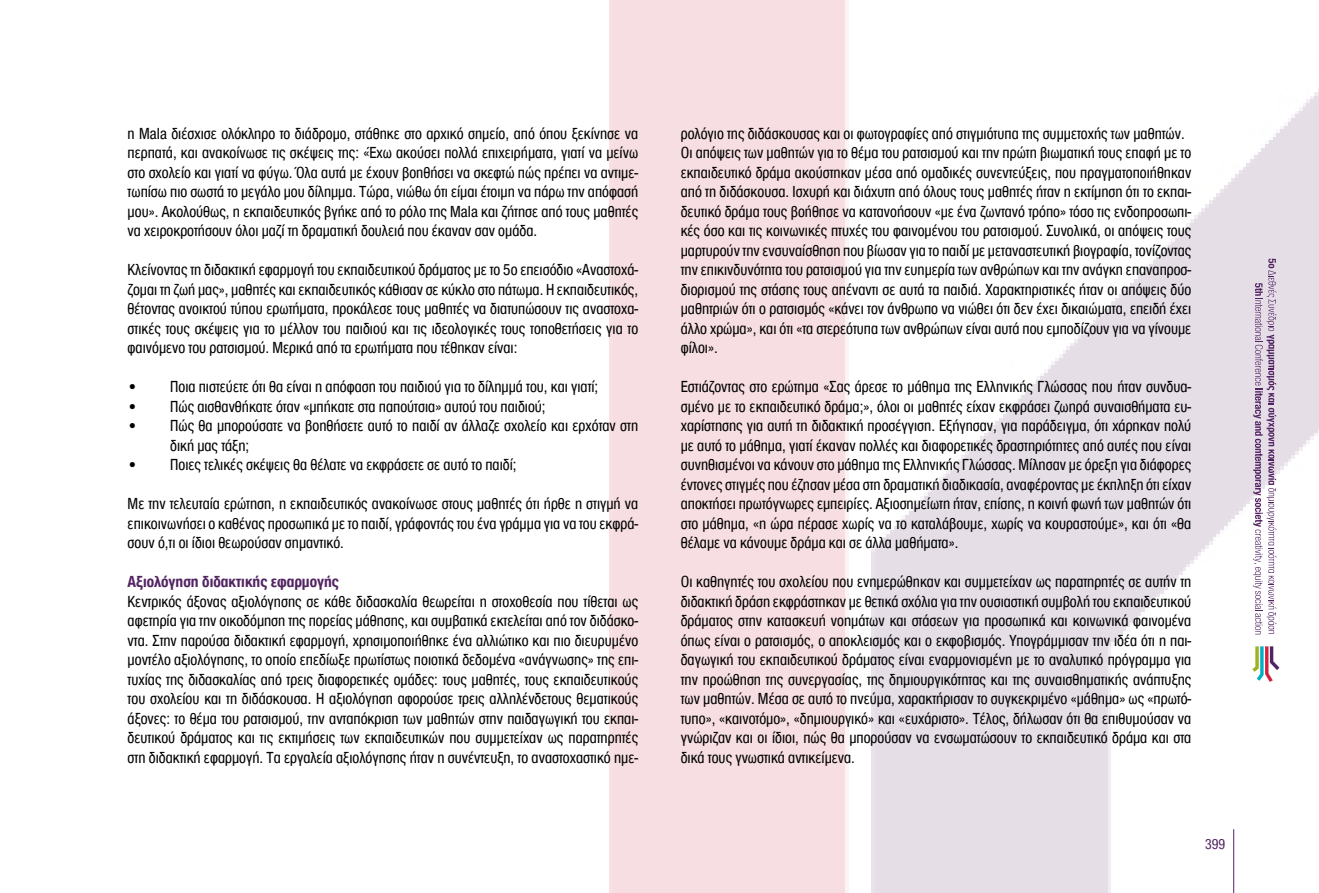
<style>
.page{position:relative;width:1319px;height:893px;background:#fff}
.page>*{position:absolute;margin:0;border:0;box-sizing:border-box;transform-origin:0 0}
.t1{font:16.5px/19.5px "CF Helvetica Cond";color:#000;text-align:justify}
.t2{font:700 16.5px "CF Helvetica Cond";color:#532463}
.t3{font:15px "CF Helvetica Cond";color:#532463}
</style>
<div class="page">
<hr style="left:1233px;top:829px;width:1px;height:64px;background:#532463">
<svg style="left:1252px;top:259px;width:24px;height:375px"></svg>
<svg style="left:1252px;top:646px;width:27px;height:36px"></svg>
<p class="t1" style="left:128px;top:123px;width:512px">η Mala διέσχισε ολόκληρο το διάδρομο, στάθηκε στο αρχικό σημείο, από όπου ξεκίνησε να περπατά, και ανακοίνωσε τις σκέψεις της: «Έχω ακούσει πολλά επιχειρήματα, γιατί να μείνω στο σχολείο και γιατί να φύγω. Όλα αυτά με έχουν βοηθήσει να σκεφτώ πώς πρέπει να αντιμε&shy;τωπίσω πιο σωστά το μεγάλο μου δίλημμα. Τώρα, νιώθω ότι είμαι έτοιμη να πάρω την απόφασή μου». Ακολούθως, η εκπαιδευτικός βγήκε από το ρόλο της Mala και ζήτησε από τους μαθητές να χειροκροτήσουν όλοι μαζί τη δραματική δουλειά που έκαναν σαν ομάδα.</p>
<p class="t1" style="left:128px;top:260px;width:512px">Κλείνοντας τη διδακτική εφαρμογή του εκπαιδευτικού δράματος με το 5ο επεισόδιο «Αναστοχά&shy;ζομαι τη ζωή μας», μαθητές και εκπαιδευτικός κάθισαν σε κύκλο στο πάτωμα. Η εκπαιδευτικός, θέτοντας ανοικτού τύπου ερωτήματα, προκάλεσε τους μαθητές να διατυπώσουν τις αναστοχα&shy;στικές τους σκέψεις για το μέλλον του παιδιού και τις ιδεολογικές τους τοποθετήσεις για το φαινόμενο του ρατσισμού. Μερικά από τα ερωτήματα που τέθηκαν είναι:</p>
<p class="t1" style="left:128px;top:377px;width:472px">• Ποια πιστεύετε ότι θα είναι η απόφαση του παιδιού για το δίλημμά του, και γιατί;</p>
<p class="t1" style="left:128px;top:396px;width:419px">• Πώς αισθανθήκατε όταν «μπήκατε στα παπούτσια» αυτού του παιδιού;</p>
<p class="t1" style="left:170px;top:416px;width:469px;text-indent:-43px">• Πώς θα μπορούσατε να βοηθήσετε αυτό το παιδί αν άλλαζε σχολείο και ερχόταν στη δική μας τάξη;</p>
<p class="t1" style="left:128px;top:455px;width:390px">• Ποιες τελικές σκέψεις θα θέλατε να εκφράσετε σε αυτό το παιδί;</p>
<p class="t1" style="left:128px;top:494px;width:512px">Με την τελευταία ερώτηση, η εκπαιδευτικός ανακοίνωσε στους μαθητές ότι ήρθε η στιγμή να επικοινωνήσει ο καθένας προσωπικά με το παιδί, γράφοντάς του ένα γράμμα για να του εκφρά&shy;σουν ό,τι οι ίδιοι θεωρούσαν σημαντικό.</p>
<p class="t2" style="left:128px;top:573px;width:212px">Αξιολόγηση διδακτικής εφαρμογής</p>
<p class="t1" style="left:128px;top:591px;width:512px">Κεντρικός άξονας αξιολόγησης σε κάθε διδασκαλία θεωρείται η στοχοθεσία που τίθεται ως αφετηρία για την οικοδόμηση της πορείας μάθησης, και συμβατικά εκτελείται από τον διδάσκο&shy;ντα. Στην παρούσα διδακτική εφαρμογή, χρησιμοποιήθηκε ένα αλλιώτικο και πιο διευρυμένο μοντέλο αξιολόγησης, το οποίο επεδίωξε πρωτίστως ποιοτικά δεδομένα «ανάγνωσης» της επι&shy;τυχίας της διδασκαλίας από τρεις διαφορετικές ομάδες: τους μαθητές, τους εκπαιδευτικούς του σχολείου και τη διδάσκουσα. Η αξιολόγηση αφορούσε τρεις αλληλένδετους θεματικούς άξονες: το θέμα του ρατσισμού, την ανταπόκριση των μαθητών στην παιδαγωγική του εκπαι&shy;δευτικού δράματος και τις εκτιμήσεις των εκπαιδευτικών που συμμετείχαν ως παρατηρητές στη διδακτική εφαρμογή. Τα εργαλεία αξιολόγησης ήταν η συνέντευξη, το αναστοχαστικό ημε-</p>
<p class="t1" style="left:680px;top:123px;width:512px;text-align:left">ρολόγιο της διδάσκουσας και οι φωτογραφίες από στιγμιότυπα της συμμετοχής των μαθητών.<br>Οι απόψεις των μαθητών για το θέμα του ρατσισμού και την πρώτη βιωματική τους επαφή με το εκπαιδευτικό δράμα ακούστηκαν μέσα από ομαδικές συνεντεύξεις, που πραγματοποιήθηκαν από τη διδάσκουσα. Ισχυρή και διάχυτη από όλους τους μαθητές ήταν η εκτίμηση ότι το εκπαι&shy;δευτικό δράμα τους βοήθησε να κατανοήσουν «με ένα ζωντανό τρόπο» τόσο τις ενδοπροσωπι&shy;κές όσο και τις κοινωνικές πτυχές του φαινομένου του ρατσισμού. Συνολικά, οι απόψεις τους μαρτυρούν την ενσυναίσθηση που βίωσαν για το παιδί με μεταναστευτική βιογραφία, τονίζοντας την επικινδυνότητα του ρατσισμού για την ευημερία των ανθρώπων και την ανάγκη επαναπροσ&shy;διορισμού της στάσης τους απέναντι σε αυτά τα παιδιά. Χαρακτηριστικές ήταν οι απόψεις δύο μαθητριών ότι ο ρατσισμός «κάνει τον άνθρωπο να νιώθει ότι δεν έχει δικαιώματα, επειδή έχει άλλο χρώμα», και ότι «τα στερεότυπα των ανθρώπων είναι αυτά που εμποδίζουν για να γίνουμε φίλοι».</p>
<p class="t1" style="left:680px;top:377px;width:512px">Εστιάζοντας στο ερώτημα «Σας άρεσε το μάθημα της Ελληνικής Γλώσσας που ήταν συνδυα&shy;σμένο με το εκπαιδευτικό δράμα;», όλοι οι μαθητές είχαν εκφράσει ζωηρά συναισθήματα ευ&shy;χαρίστησης για αυτή τη διδακτική προσέγγιση. Εξήγησαν, για παράδειγμα, ότι χάρηκαν πολύ με αυτό το μάθημα, γιατί έκαναν πολλές και διαφορετικές δραστηριότητες από αυτές που είναι συνηθισμένοι να κάνουν στο μάθημα της Ελληνικής Γλώσσας. Μίλησαν με όρεξη για διάφορες έντονες στιγμές που έζησαν μέσα στη δραματική διαδικασία, αναφέροντας με έκπληξη ότι είχαν αποκτήσει πρωτόγνωρες εμπειρίες. Αξιοσημείωτη ήταν, επίσης, η κοινή φωνή των μαθητών ότι στο μάθημα, «η ώρα πέρασε χωρίς να το καταλάβουμε, χωρίς να κουραστούμε», και ότι «θα θέλαμε να κάνουμε δράμα και σε άλλα μαθήματα».</p>
<p class="t1" style="left:680px;top:572px;width:512px">Οι καθηγητές του σχολείου που ενημερώθηκαν και συμμετείχαν ως παρατηρητές σε αυτήν τη διδακτική δράση εκφράστηκαν με θετικά σχόλια για την ουσιαστική συμβολή του εκπαιδευτικού δράματος στην κατασκευή νοημάτων και στάσεων για προσωπικά και κοινωνικά φαινομένα όπως είναι ο ρατσισμός, ο αποκλεισμός και ο εκφοβισμός. Υπογράμμισαν την ιδέα ότι η παι&shy;δαγωγική του εκπαιδευτικού δράματος είναι εναρμονισμένη με το αναλυτικό πρόγραμμα για την προώθηση της συνεργασίας, της δημιουργικότητας και της συναισθηματικής ανάπτυξης των μαθητών. Μέσα σε αυτό το πνεύμα, χαρακτήρισαν το συγκεκριμένο «μάθημα» ως «πρωτό&shy;τυπο», «καινοτόμο», «δημιουργικό» και «ευχάριστο». Τέλος, δήλωσαν ότι θα επιθυμούσαν να γνώριζαν και οι ίδιοι, πώς θα μπορούσαν να ενσωματώσουν το εκπαιδευτικό δράμα και στα δικά τους γνωστικά αντικείμενα.</p>
<p class="t3" style="left:1204px;top:836px;width:22px">399</p>
</div>
